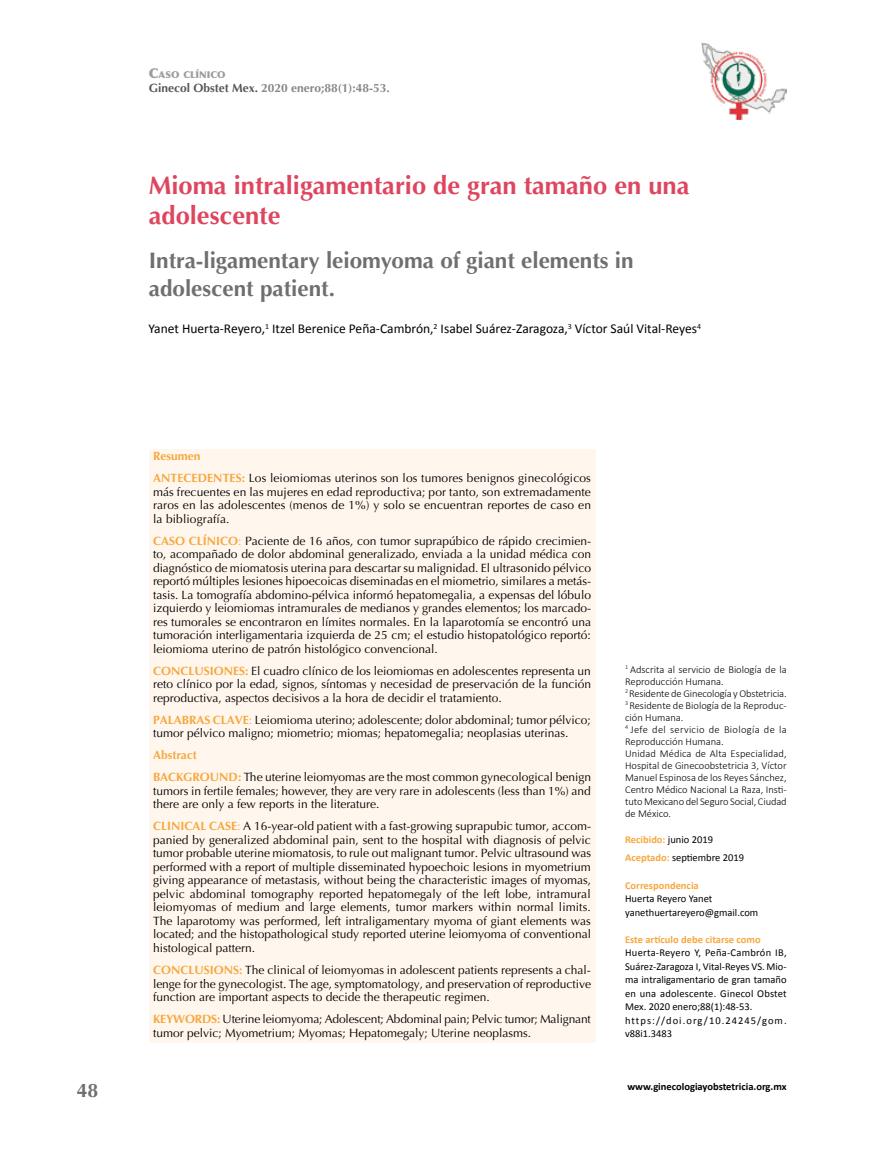
<style>
.page{position:relative;width:893px;height:1149px;background:#fff}
.page>*{position:absolute;margin:0;border:0;box-sizing:border-box;transform-origin:0 0}
.t1{font:700 25.5px/30px "Optima";color:#de465f}
.t2{font:700 22.5px/28.5px "Optima";color:#706f6f}
.t3{font:700 19.5px "Optima";color:#706f6f}
.t4{font:13.5px "Calibri";color:#000}
.t5{font:12px/13.5px "Optima";color:#000}
.t6{font:700 12px "Optima";color:#878787}
.t7{font:300 10.5px/12px "Calibri";color:#000}
.t8{font:10.5px/13.5px "Calibri";color:#000}
.t9{font:700 10.5px "Calibri";color:#f7a73e}
.t10{font:700 10.5px "Calibri";color:#000}
.t11{font:900 9.45px "Optima";color:#9d9d9c}
.s1{font-size:13.5px}
.s2{color:#575756}
.s3{font-weight:700;color:#f7a73e}
.s4{color:#f7a73e}
</style>
<div class="page">
<img style="left:702px;top:43px;width:85px;height:76px">
<div style="left:149px;top:449px;width:446px;height:593px;background:#fff7ee"></div>
<p class="t11" style="left:149px;top:69px;width:78px"><span class="s1">C</span>ASO CLÍNICO</p>
<p class="t6" style="left:149px;top:81px;width:243px"><span class="s2">Ginecol Obstet Mex.</span> 2020 enero;88(1):48-53.</p>
<h1 class="t1" style="left:149px;top:170px;width:542px">Mioma intraligamentario de gran tamaño en una adolescente</h1>
<h2 class="t2" style="left:149px;top:246px;width:486px">Intra-ligamentary leiomyoma of giant elements in adolescent patient.</h2>
<p class="t4" style="left:149px;top:320px;width:554px">Yanet Huerta-Reyero,<sup>1</sup> Itzel Berenice Peña-Cambrón,<sup>2</sup> Isabel Suárez-Zaragoza,<sup>3</sup> Víctor Saúl Vital-Reyes<sup>4</sup></p>
<p class="t5" style="left:153px;top:445px;width:439px;line-height:22px"><span class="s3">Resumen<br>ANTECEDENTES:</span> Los leiomiomas uterinos son los tumores benignos ginecológicos</p>
<p class="t5" style="left:153px;top:484px;width:440px;text-align:justify">más frecuentes en las mujeres en edad reproductiva; por tanto, son extremadamente raros en las adolescentes (menos de 1%) y solo se encuentran reportes de caso en la bibliografía.</p>
<p class="t5" style="left:153px;top:533px;width:440px;text-align:justify"><span class="s3">CASO CLÍNICO</span><span class="s4">:</span> Paciente de 16 años, con tumor suprapúbico de rápido crecimien&shy;to, acompañado de dolor abdominal generalizado, enviada a la unidad médica con diagnóstico de miomatosis uterina para descartar su malignidad. El ultrasonido pélvico reportó múltiples lesiones hipoecoicas diseminadas en el miometrio, similares a metás&shy;tasis. La tomografía abdomino-pélvica informó hepatomegalia, a expensas del lóbulo izquierdo y leiomiomas intramurales de medianos y grandes elementos; los marcado&shy;res tumorales se encontraron en límites normales. En la laparotomía se encontró una tumoración interligamentaria izquierda de 25 cm; el estudio histopatológico reportó: leiomioma uterino de patrón histológico convencional.</p>
<p class="t5" style="left:153px;top:664px;width:439px;text-align:justify"><span class="s3">CONCLUSIONES:</span> El cuadro clínico de los leiomiomas en adolescentes representa un reto clínico por la edad, signos, síntomas y necesidad de preservación de la función reproductiva, aspectos decisivos a la hora de decidir el tratamiento.</p>
<p class="t5" style="left:153px;top:713px;width:439px"><span class="s3">PALABRAS CLAVE</span><span class="s4">:</span> Leiomioma uterino; adolescente; dolor abdominal; tumor pélvico; tumor pélvico maligno; miometrio; miomas; hepatomegalia; neoplasias uterinas.</p>
<p class="t5" style="left:153px;top:744px;width:440px;line-height:22px"><span class="s3">Abstract<br>BACKGROUND:</span> The uterine leiomyomas are the most common gynecological benign</p>
<p class="t5" style="left:153px;top:784px;width:439px">tumors in fertile females; however, they are very rare in adolescents (less than 1%) and there are only a few reports in the literature.</p>
<p class="t5" style="left:153px;top:819px;width:440px;text-align:justify"><span class="s3">CLINICAL CASE</span><span class="s4">:</span> A 16-year-old patient with a fast-growing suprapubic tumor, accom&shy;panied by generalized abdominal pain, sent to the hospital with diagnosis of pelvic tumor probable uterine miomatosis, to rule out malignant tumor. Pelvic ultrasound was performed with a report of multiple disseminated hypoechoic lesions in myometrium giving appearance of metastasis, without being the characteristic images of myomas, pelvic abdominal tomography reported hepatomegaly of the left lobe, intramural leiomyomas of medium and large elements, tumor markers within normal limits.<br>The laparotomy was performed, left intraligamentary myoma of giant elements was located; and the histopathological study reported uterine leiomyoma of conventional histological pattern.</p>
<p class="t5" style="left:153px;top:963px;width:439px;text-align:justify"><span class="s3">CONCLUSIONS:</span> The clinical of leiomyomas in adolescent patients represents a chal&shy;lenge for the gynecologist. The age, symptomatology, and preservation of reproductive function are important aspects to decide the therapeutic regimen.</p>
<p class="t5" style="left:153px;top:1012px;width:439px"><span class="s3">KEYWORDS:</span> Uterine leiomyoma; Adolescent; Abdominal pain; Pelvic tumor; Malignant tumor pelvic; Myometrium; Myomas; Hepatomegaly; Uterine neoplasms.</p>
<p class="t7" style="left:625px;top:662px;width:163px"><sup>1</sup> Adscrita al servicio de Biología de la<br>Reproducción Humana.<br><sup>2</sup> Residente de Ginecología y Obstetricia.<br><sup>3</sup> Residente de Biología de la Reproduc&shy;ción Humana.<br><sup>4</sup> Jefe del servicio de Biología de la<br>Reproducción Humana.<br>Unidad Médica de Alta Especialidad,<br>Hospital de Ginecoobstetricia 3, Víctor<br>Manuel Espinosa de los Reyes Sánchez,<br>Centro Médico Nacional La Raza, Insti&shy;tuto Mexicano del Seguro Social, Ciudad de México.</p>
<p class="t8" style="left:625px;top:829px;width:121px;line-height:18px"><span class="s3">Recibido:</span> junio 2019<br><span class="s3">Aceptado:</span> septiembre 2019</p>
<p class="t9" style="left:625px;top:878px;width:75px">Correspondencia</p>
<p class="t8" style="left:625px;top:891px;width:135px">Huerta Reyero Yanet yanethuertareyero@gmail.com</p>
<p class="t9" style="left:625px;top:932px;width:137px">Este artículo debe citarse como</p>
<p class="t8" style="left:625px;top:945px;width:163px">Huerta-Reyero Y, Peña-Cambrón IB,<br>Suárez-Zaragoza I, Vital-Reyes VS. Mio&shy;ma intraligamentario de gran tamaño en una adolescente. Ginecol Obstet<br>Mex. 2020 enero;88(1):48-53. https://doi.org/10.24245/gom. v88i1.3483</p>
<h3 class="t3" style="left:77px;top:1079px;width:23px">48</h3>
<p class="t10" style="left:627px;top:1079px;width:161px">www.ginecologiayobstetricia.org.mx</p>
</div>
